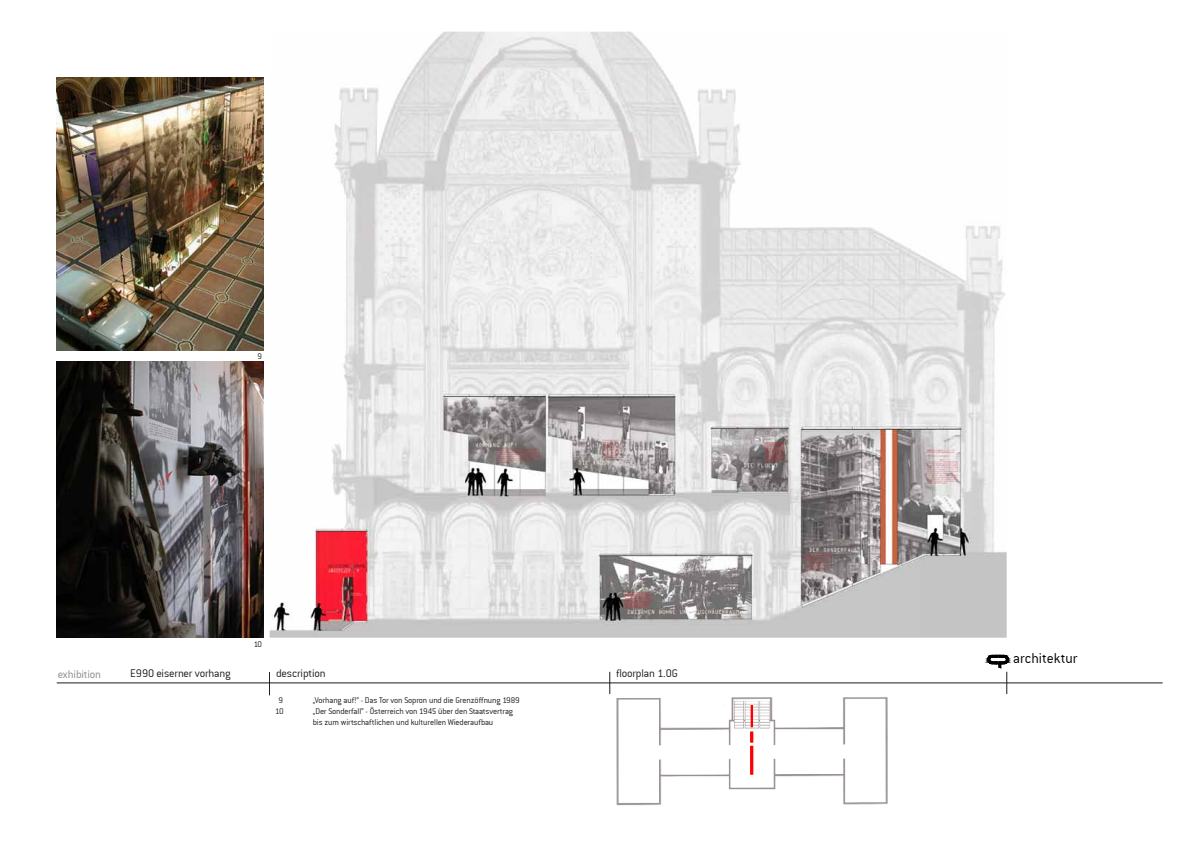
<style>
.page{position:relative;width:1191px;height:842px;background:#fff}
.page>*{position:absolute;margin:0;border:0;box-sizing:border-box;transform-origin:0 0}
.t1{font:15.4px "Conduit ITCTT Light";color:#000}
.t2{font:12px "Conduit ITCTT Light";letter-spacing:-.01em;color:#1c1c1d}
.t3{font:12px "Conduit ITCTT Light";letter-spacing:-.015em;color:#8e8988}
.t4{font:9px/11px "Conduit ITCTT Light";letter-spacing:-.015em;color:#1c1c1d}
</style>
<div class="page">
<img style="left:57px;top:361px;width:207px;height:277px">
<img style="left:57px;top:77px;width:207px;height:273px">
<img style="left:616px;top:697px;width:272px;height:109px">
<svg style="left:750px;top:731px;width:3px;height:12px"></svg>
<hr style="left:750px;top:746px;width:3px;height:29px;background:#f00">
<img style="left:270px;top:32px;width:736px;height:606px">
<hr style="left:750px;top:705px;width:3px;height:22px;background:#f00">
<svg style="left:984px;top:654px;width:94px;height:40px"></svg>
<svg style="left:609px;top:672px;width:1px;height:22px"></svg>
<svg style="left:269px;top:672px;width:1px;height:23px"></svg>
<hr style="left:57px;top:683px;width:1105px;height:1px;background:#1c1c1d">
<p class="t4" style="left:257px;top:350px;width:6px">9</p>
<p class="t4" style="left:254px;top:638px;width:10px">10</p>
<h2 class="t2" style="left:130px;top:667px;width:102px">E990 eiserner vorhang</h2>
<h2 class="t2" style="left:276px;top:667px;width:51px">description</h2>
<h2 class="t3" style="left:58px;top:667px;width:45px">exhibition</h2>
<h2 class="t2" style="left:616px;top:667px;width:63px">floorplan 1.OG</h2>
<p class="t4" style="left:278px;top:694px;width:6px">9</p>
<p class="t4" style="left:313px;top:694px;width:208px">„Vorhang auf!” - Das Tor von Sopron und die Grenzöffnung 1989</p>
<p class="t4" style="left:275px;top:705px;width:10px">10</p>
<p class="t4" style="left:313px;top:705px;width:202px">„Der Sonderfall” - Österreich von 1945 über den Staatsvertrag bis zum wirtschaftlichen und kulturellen Wiederaufbau</p>
<h1 class="t1" style="left:1013px;top:650px;width:66px">architektur</h1>
</div>
